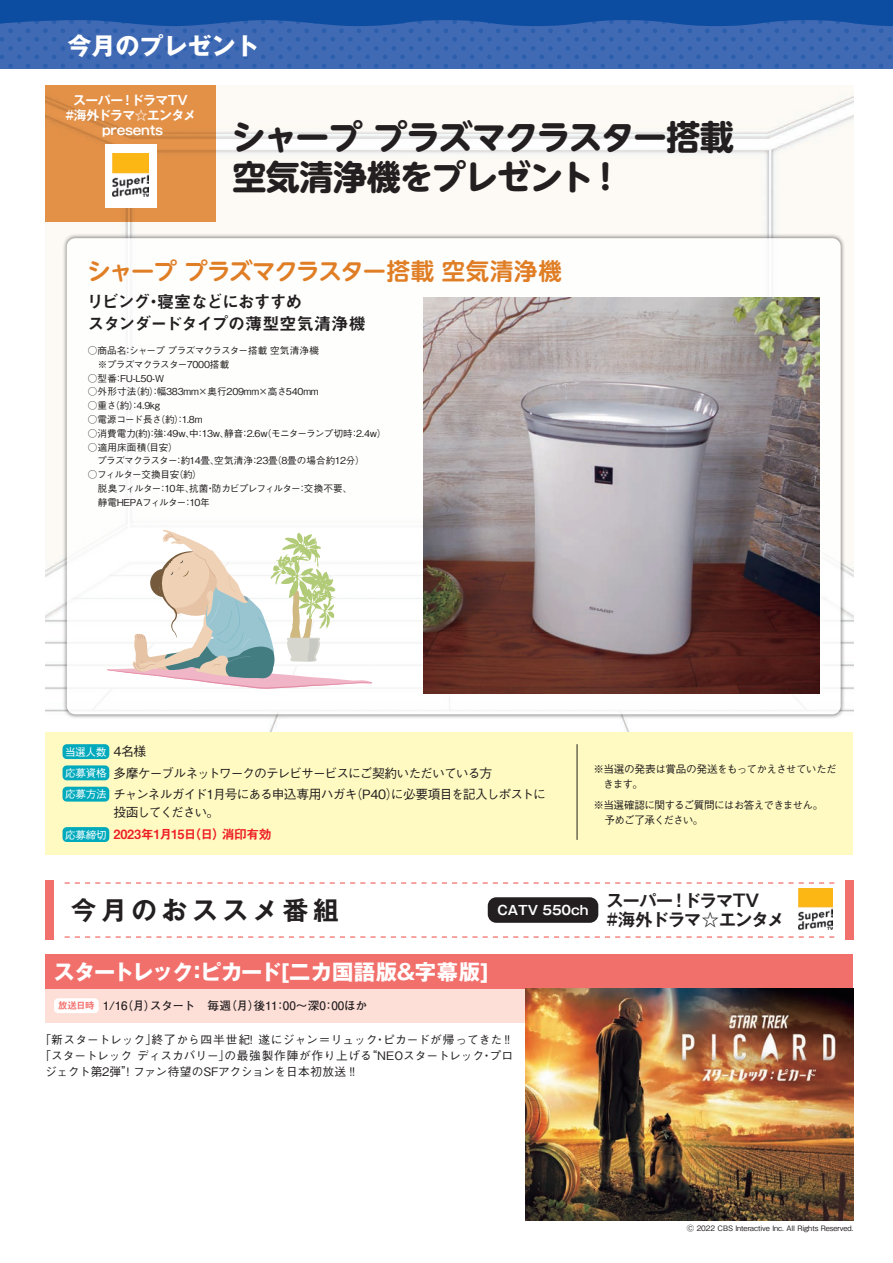
<style>
.page{position:relative;width:893px;height:1263px;background:#fff}
.page>*{position:absolute;margin:0;border:0;box-sizing:border-box;transform-origin:0 0}
.t1{font:700 34.05px/40.3px "UD Shin M Go Pro";letter-spacing:-.04em;color:#231f20}
.t2{font:700 25.5px "Gothic MB101 Pro De";letter-spacing:.19em;color:#231f20}
.t3{font:700 24px "Gothic MB101 Pro";color:#fff}
.t4{font:700 23.4px "UD Shin M Go Pro De";letter-spacing:-.04em;color:#e07e26}
.t5{font:700 21.3px "Gothic MB101 Pro";letter-spacing:-.05em;color:#fff}
.t6{font:16.95px/21.3px "Midashi Go Pro MB31";letter-spacing:-.06em;color:#231f20}
.t7{font:700 16.95px/19.2px "Gothic MB101 Pro De";letter-spacing:-.045em;color:#231f20}
.t8{font:500 12.75px/21.3px "Gothic BBB Pro";letter-spacing:-.07em;color:#231f20}
.t9{font:700 12.75px/14.9px "Gothic MB101 Pro De";letter-spacing:-.025em;color:#fff;text-align:center}
.t10{font:12.75px "Midashi Go Pro MB31";letter-spacing:-.035em;color:#ee1d23}
.t11{font:500 12.75px "Gothic BBB Pro";letter-spacing:-.1em;color:#231f20}
.t12{font:500 11.7px "Gothic BBB Pro";letter-spacing:.005em;color:#231f20}
.t13{font:700 11.7px "Futo Go B101 Pro";letter-spacing:-.015em;color:#231f20}
.t14{font:500 11.7px "Gothic BBB Pro";letter-spacing:-.015em;color:#231f20}
.t15{font:500 10.65px/14.9px "Gothic BBB Pro";letter-spacing:-.06em;color:#231f20}
.t16{font:500 10.65px "Gothic BBB Pro";color:#fff}
.t17{font:500 9.6px/13.8px "Gothic BBB Pro";letter-spacing:-.03em;color:#231f20}
.t18{font:500 9.6px/13.8px "Gothic BBB Pro";letter-spacing:-.065em;color:#231f20}
.t19{font:500 9.6px/13.8px "Gothic BBB Pro";letter-spacing:-.05em;color:#231f20}
.t20{font:500 7.5px "Gothic BBB Pro";letter-spacing:-.01em;color:#231f20}
.s1{font-size:12.75px;color:#231f20}
.s2{font-size:10.65px;color:#fff}
.s3{font-family:"Gothic BBB Pro";font-weight:500;font-size:10.65px;color:#fff}
.s4{font-family:"Midashi Go Pro MB31";font-weight:400;font-size:9.6px;color:#f2706c}
</style>
<div class="page">
<div style="left:46px;top:731px;width:807px;height:124px;background:#fffac1"></div>
<div style="left:63px;top:744px;width:46px;height:15px;background:#00aabc;border-radius:4px"></div>
<div style="left:63px;top:765px;width:46px;height:15px;background:#00aabc;border-radius:4px"></div>
<div style="left:63px;top:787px;width:46px;height:14px;background:#00aabc;border-radius:4px"></div>
<div style="left:63px;top:827px;width:46px;height:15px;background:#00aabc;border-radius:4px"></div>
<hr style="left:577px;top:744px;width:1px;height:96px;background:#231f20">
<img style="left:46px;top:93px;width:807px;height:638px">
<div style="left:62px;top:233px;width:783px;height:486px;background:#231f20;opacity:.75"></div>
<div style="left:67px;top:238px;width:774px;height:476px;background:#fff;border-radius:9px"></div>
<svg style="left:65px;top:936px;width:769px;height:2px"></svg>
<svg style="left:65px;top:882px;width:769px;height:2px"></svg>
<div style="left:46px;top:880px;width:8px;height:60px;background:#f2706c"></div>
<div style="left:845px;top:880px;width:8px;height:60px;background:#f2706c"></div>
<img style="left:798px;top:889px;width:34px;height:41px">
<div style="left:46px;top:955px;width:807px;height:68px;background:#fddfd8"></div>
<div style="left:54px;top:998px;width:45px;height:15px;background:#fff;border-radius:4px"></div>
<div style="left:46px;top:955px;width:807px;height:34px;background:#f2706c"></div>
<div style="left:488px;top:897px;width:110px;height:26px;background:#231f20;border-radius:9px"></div>
<img style="left:526px;top:989px;width:327px;height:231px">
<div style="left:46px;top:85px;width:170px;height:136px;background:#e6944b"></div>
<div style="left:105px;top:145px;width:51px;height:63px;background:#fff"></div>
<img style="left:113px;top:154px;width:36px;height:43px">
<div style="left:421px;top:294px;width:402px;height:403px;background:#fff;opacity:.75"></div>
<img style="left:424px;top:298px;width:395px;height:395px">
<svg style="left:107px;top:529px;width:267px;height:160px"></svg>
<svg style="left:0;top:0;width:893px;height:68px"></svg>
<h3 class="t3" style="left:68px;top:26px;width:194px">今月のプレゼント</h3>
<h3 class="t9" style="left:65px;top:91px;width:132px">スーパー！ドラマTV<br>#海外ドラマ☆エンタメpresents</h3>
<h1 class="t1" style="left:232px;top:115px;width:504px">シャープ プラズマクラスター搭載空気清浄機をプレゼント！</h1>
<h3 class="t4" style="left:87px;top:252px;width:476px">シャープ プラズマクラスター搭載 空気清浄機</h3>
<h3 class="t6" style="left:87px;top:289px;width:281px">リビング・寝室などにおすすめ<br>スタンダードタイプの薄型空気清浄機</h3>
<p class="t19" style="left:88px;top:342px;width:233px">○商品名：シャープ プラズマクラスター搭載 空気清浄機　※プラズマクラスター7000搭載</p>
<p class="t17" style="left:88px;top:370px;width:78px">○型番：FU-L50-W</p>
<p class="t17" style="left:88px;top:384px;width:232px">○外形寸法(約)：幅383mm×奥行209mm×高さ540mm</p>
<p class="t17" style="left:88px;top:397px;width:74px">○重さ(約)：4.9kg</p>
<p class="t17" style="left:88px;top:411px;width:116px">○電源コード長さ(約)：1.8m</p>
<p class="t17" style="left:88px;top:425px;width:295px">○消費電力(約)：強：49w、中：13w、静音：2.6w(モニターランプ切時：2.4w)</p>
<p class="t17" style="left:88px;top:439px;width:278px">○適用床面積（目安）<br>　プラズマクラスター：約14畳、空気清浄：23畳（8畳の場合約12分）</p>
<p class="t18" style="left:88px;top:467px;width:266px">○フィルター交換目安(約)<br>　脱臭フィルター：10年、抗菌・防カビプレフィルター：交換不要、　静電HEPAフィルター：10年</p>
<p class="t16" style="left:65px;top:743px;width:83px">当選人数 <span class="s1">4名様</span></p>
<h3 class="t8" style="left:65px;top:761px;width:482px"><span class="s2">応募資格</span> 多摩ケーブルネットワークのテレビサービスにご契約いただいている方<br><span class="s2">応募方法</span> チャンネルガイド1月号にある申込専用ハガキ（P40）に必要項目を記入しポストに</h3>
<h3 class="t11" style="left:113px;top:802px;width:108px">投函してください。</h3>
<h3 class="t10" style="left:65px;top:824px;width:208px"><span class="s3">応募締切</span> 2023年1月15日（日）消印有効</h3>
<p class="t15" style="left:603px;top:760px;width:235px;text-indent:-10px">※ 当選の発表は賞品の発送をもってかえさせていただきます。</p>
<p class="t15" style="left:594px;top:796px;width:231px">※ 当選確認に関するご質問にはお答えできません。　予めご了承ください。</p>
<h2 class="t2" style="left:71px;top:889px;width:270px">今月のおススメ番組</h2>
<h3 class="t9" style="left:498px;top:901px;width:92px">CATV 550ch</h3>
<h3 class="t5" style="left:54px;top:954px;width:437px">スタートレック：ピカード[二カ国語版&amp;字幕版]</h3>
<p class="t13" style="left:58px;top:996px;width:311px"><span class="s4">放送日時</span> 1/16(月)スタート　毎週（月）後11：00～深0：00ほか</p>
<p class="t12" style="left:39px;top:1030px;width:475px">「新スタートレック」終了から四半世紀! 遂にジャン＝リュック・ピカードが帰ってきた‼</p>
<p class="t12" style="left:40px;top:1046px;width:475px">「スタートレック ディスカバリー」の最強製作陣が作り上げる“NEOスタートレック・プロ</p>
<p class="t14" style="left:45px;top:1062px;width:314px">ジェクト第2弾”! ファン待望のSFアクションを日本初放送‼</p>
<h3 class="t7" style="left:606px;top:889px;width:179px">スーパー！ドラマTV<br>#海外ドラマ☆エンタメ</h3>
<p class="t20" style="left:687px;top:1222px;width:168px">Ⓒ 2022 CBS Interactive Inc. All Rights Reserved.</p>
</div>
